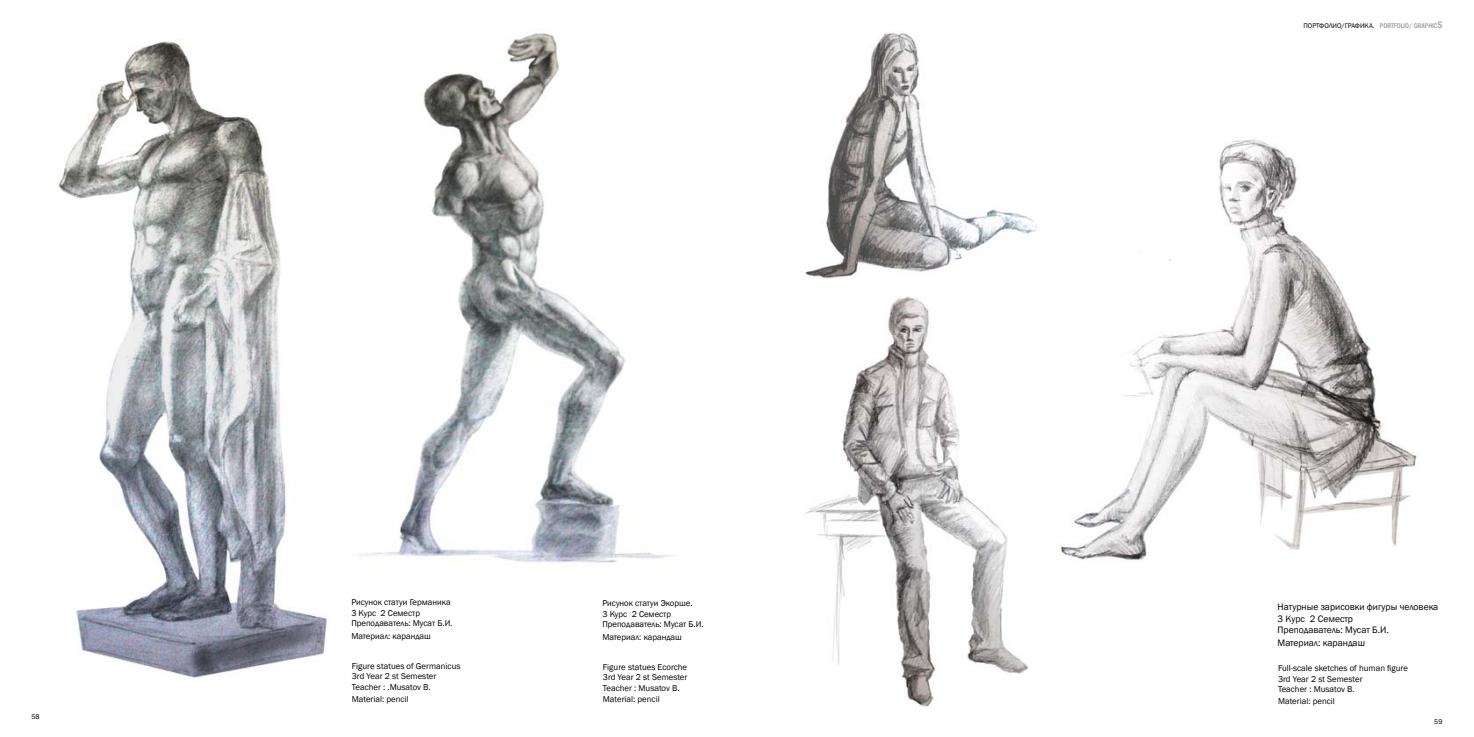
<style>
.page{position:relative;width:1474px;height:737px;background:#fff}
.page>*{position:absolute;margin:0;border:0;box-sizing:border-box;transform-origin:0 0}
.t1{font:9.62px/11.5px "Franklin Gothic";color:#000}
.t2{font:8.75px/10.5px "Franklin Gothic";color:#000}
.t3{font:7px "Franklin Gothic";color:#000}
.t4{font:500 condensed 7px "Franklin Gothic";color:#949699}
.s1{font-weight:400;font-stretch:normal;color:#000}
.s2{font-size:9.62px}
</style>
<div class="page">
<img style="left:58px;top:41px;width:269px;height:637px">
<img style="left:359px;top:32px;width:316px;height:531px">
<img style="left:805px;top:33px;width:232px;height:245px">
<img style="left:804px;top:296px;width:224px;height:411px">
<img style="left:1061px;top:139px;width:356px;height:421px">
<p class="t3" style="left:31px;top:712px;width:10px">58</p>
<p class="t2" style="left:351px;top:597px;width:103px">Рисунок статуи Германика<br>3 Курс 2 Семестр<br>Преподаватель: Мусат Б.И.</p>
<p class="t2" style="left:351px;top:631px;width:81px">Материал: карандаш</p>
<p class="t2" style="left:352px;top:660px;width:110px">Figure statues of Germanicus<br>3rd Year 2 st Semester<br>Teacher : .Musatov B.</p>
<p class="t2" style="left:352px;top:694px;width:58px">Material: pencil</p>
<p class="t2" style="left:602px;top:598px;width:103px">Рисунок статуи Экорше.<br>3 Курс 2 Семестр<br>Преподаватель: Мусат Б.И.</p>
<p class="t2" style="left:602px;top:632px;width:81px">Материал: карандаш</p>
<p class="t2" style="left:603px;top:661px;width:86px;text-align:justify">Figure statues Ecorche 3rd Year 2 st Semester Teacher : Musatov B.</p>
<p class="t2" style="left:603px;top:694px;width:58px">Material: pencil</p>
<p class="t3" style="left:1303px;top:22px;width:10px">Портфолио</p>
<p class="t3" style="left:1341px;top:22px;width:9px">/графика</p>
<p class="t4" style="left:1372px;top:21px;width:71px"><span class="s1">.</span> PORTFOLIO/ GRAPHIC<span class="s2">S</span></p>
<p class="t1" style="left:1277px;top:601px;width:162px">Натурные зарисовки фигуры человека<br>3 Курс 2 Семестр<br>Преподаватель: Мусат Б.И.</p>
<p class="t1" style="left:1277px;top:637px;width:89px">Материал: карандаш</p>
<p class="t2" style="left:1277px;top:663px;width:131px">Full-scale sketches of human figure<br>3rd Year 2 st Semester<br>Teacher : Musatov B.</p>
<p class="t2" style="left:1277px;top:695px;width:58px">Material: pencil</p>
<p class="t3" style="left:1434px;top:717px;width:10px">59</p>
</div>
